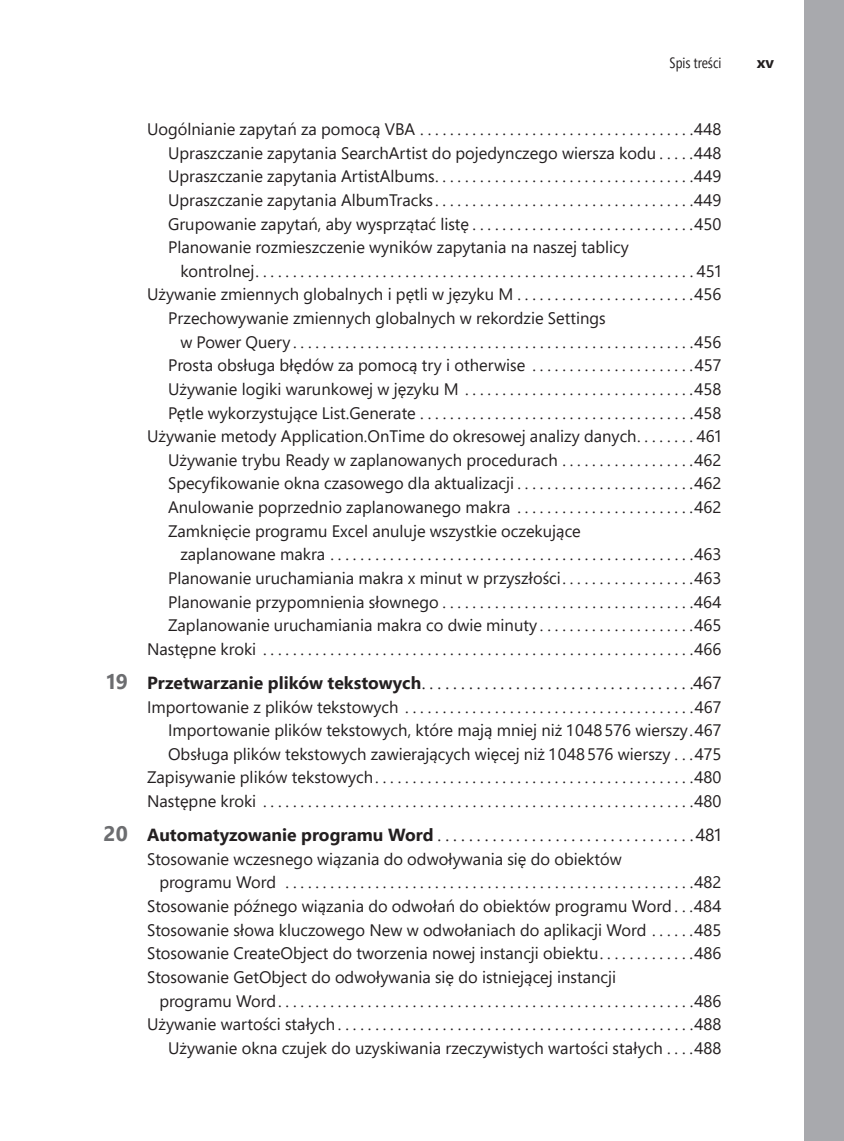
<style>
.page{position:relative;width:844px;height:1141px;background:#fff}
.page>*{position:absolute;margin:0;border:0;box-sizing:border-box;transform-origin:0 0}
.t1{font:17.5px "Segoe Pro";color:#231f20}
.t2{font:16.62px/23.6px "Segoe Pro";color:#231f20;text-align:right}
.t3{font:700 15.75px "Segoe Pro";color:#231f20}
.t4{font:14.88px "Segoe Pro Cond";color:#231f20}
.s1{font-weight:700;font-size:21px;color:#6c6d70}
.s2{font-weight:700}
</style>
<div class="page">
<div style="left:803px;top:0;width:41px;height:1141px;background:#a8a9ad"></div>
<p class="t4" style="left:669px;top:53px;width:53px">Spis treści</p>
<p class="t3" style="left:756px;top:51px;width:19px">xv</p>
<p class="t2" style="left:147px;top:117px;width:575px">Uogólnianie zapytań za pomocą VBA . . . . . . . . . . . . . . . . . . . . . . . . . . . . . . . . . . . . 448</p>
<p class="t2" style="left:168px;top:141px;width:554px">Upraszczanie zapytania SearchArtist do pojedynczego wiersza kodu . . . . 448</p>
<p class="t2" style="left:168px;top:164px;width:554px">Upraszczanie zapytania ArtistAlbums . . . . . . . . . . . . . . . . . . . . . . . . . . . . . . . . . . 449</p>
<p class="t2" style="left:168px;top:188px;width:554px">Upraszczanie zapytania AlbumTracks . . . . . . . . . . . . . . . . . . . . . . . . . . . . . . . . . . 449</p>
<p class="t2" style="left:168px;top:211px;width:554px">Grupowanie zapytań, aby wysprzątać listę . . . . . . . . . . . . . . . . . . . . . . . . . . . . . 450</p>
<p class="t2" style="left:168px;top:235px;width:462px">Planowanie rozmieszczenie wyników zapytania na naszej tablicy</p>
<p class="t2" style="left:180px;top:259px;width:542px">kontrolnej . . . . . . . . . . . . . . . . . . . . . . . . . . . . . . . . . . . . . . . . . . . . . . . . . . . . . . . . . . 451</p>
<p class="t2" style="left:147px;top:282px;width:575px">Używanie zmiennych globalnych i pętli w języku M . . . . . . . . . . . . . . . . . . . . . . . 456</p>
<p class="t2" style="left:168px;top:306px;width:439px">Przechowywanie zmiennych globalnych w rekordzie Settings</p>
<p class="t2" style="left:180px;top:330px;width:542px">w Power Query . . . . . . . . . . . . . . . . . . . . . . . . . . . . . . . . . . . . . . . . . . . . . . . . . . . . . 456</p>
<p class="t2" style="left:168px;top:353px;width:555px">Prosta obsługa błędów za pomocą try i otherwise . . . . . . . . . . . . . . . . . . . . . 457</p>
<p class="t2" style="left:168px;top:377px;width:554px">Używanie logiki warunkowej w języku M . . . . . . . . . . . . . . . . . . . . . . . . . . . . . . 458</p>
<p class="t2" style="left:168px;top:400px;width:554px">Pętle wykorzystujące List.Generate . . . . . . . . . . . . . . . . . . . . . . . . . . . . . . . . . . . . 458</p>
<p class="t2" style="left:147px;top:424px;width:576px">Używanie metody Application.OnTime do okresowej analizy danych . . . . . . . 461</p>
<p class="t2" style="left:168px;top:448px;width:554px">Używanie trybu Ready w zaplanowanych procedurach . . . . . . . . . . . . . . . . . 462</p>
<p class="t2" style="left:168px;top:471px;width:554px">Specyfikowanie okna czasowego dla aktualizacji . . . . . . . . . . . . . . . . . . . . . . . 462</p>
<p class="t2" style="left:168px;top:495px;width:554px">Anulowanie poprzednio zaplanowanego makra . . . . . . . . . . . . . . . . . . . . . . . 462</p>
<p class="t2" style="left:168px;top:519px;width:414px">Zamknięcie programu Excel anuluje wszystkie oczekujące</p>
<p class="t2" style="left:180px;top:542px;width:542px">zaplanowane makra . . . . . . . . . . . . . . . . . . . . . . . . . . . . . . . . . . . . . . . . . . . . . . . . 463</p>
<p class="t2" style="left:168px;top:566px;width:554px">Planowanie uruchamiania makra x minut w przyszłości . . . . . . . . . . . . . . . . . 463</p>
<p class="t2" style="left:168px;top:589px;width:554px">Planowanie przypomnienia słownego . . . . . . . . . . . . . . . . . . . . . . . . . . . . . . . . . 464</p>
<p class="t2" style="left:168px;top:613px;width:554px">Zaplanowanie uruchamiania makra co dwie minuty . . . . . . . . . . . . . . . . . . . . 465</p>
<p class="t2" style="left:147px;top:637px;width:575px">Następne kroki . . . . . . . . . . . . . . . . . . . . . . . . . . . . . . . . . . . . . . . . . . . . . . . . . . . . . . . . . 466</p>
<p class="t1" style="left:107px;top:671px;width:616px"><span class="s1">19</span> <span class="s2">Przetwarzanie plików tekstowych</span> . . . . . . . . . . . . . . . . . . . . . . . . . . . . . . . . . . 467</p>
<p class="t2" style="left:147px;top:694px;width:576px">Importowanie z plików tekstowych . . . . . . . . . . . . . . . . . . . . . . . . . . . . . . . . . . . . . . 467<br>Importowanie plików tekstowych, które mają mniej niż 1048576 wierszy. 467<br>Obsługa plików tekstowych zawierających więcej niż 1048576 wierszy . . 475<br>Zapisywanie plików tekstowych . . . . . . . . . . . . . . . . . . . . . . . . . . . . . . . . . . . . . . . . . . 480<br>Następne kroki . . . . . . . . . . . . . . . . . . . . . . . . . . . . . . . . . . . . . . . . . . . . . . . . . . . . . . . . . 480</p>
<p class="t1" style="left:104px;top:823px;width:619px"><span class="s1">20</span> <span class="s2">Automatyzowanie programu Word</span> . . . . . . . . . . . . . . . . . . . . . . . . . . . . . . . . 481</p>
<p class="t2" style="left:147px;top:847px;width:476px">Stosowanie wczesnego wiązania do odwoływania się do obiektów</p>
<p class="t2" style="left:159px;top:870px;width:563px">programu Word . . . . . . . . . . . . . . . . . . . . . . . . . . . . . . . . . . . . . . . . . . . . . . . . . . . . . . 482</p>
<p class="t2" style="left:147px;top:894px;width:575px">Stosowanie późnego wiązania do odwołań do obiektów programu Word . . 484</p>
<p class="t2" style="left:147px;top:918px;width:575px">Stosowanie słowa kluczowego New w odwołaniach do aplikacji Word . . . . . 485</p>
<p class="t2" style="left:147px;top:941px;width:575px">Stosowanie CreateObject do tworzenia nowej instancji obiektu . . . . . . . . . . . . 486</p>
<p class="t2" style="left:147px;top:965px;width:470px">Stosowanie GetObject do odwoływania się do istniejącej instancji</p>
<p class="t2" style="left:159px;top:988px;width:563px">programu Word . . . . . . . . . . . . . . . . . . . . . . . . . . . . . . . . . . . . . . . . . . . . . . . . . . . . . . . 486</p>
<p class="t2" style="left:147px;top:1012px;width:575px">Używanie wartości stałych . . . . . . . . . . . . . . . . . . . . . . . . . . . . . . . . . . . . . . . . . . . . . . . 488</p>
<p class="t2" style="left:168px;top:1036px;width:554px">Używanie okna czujek do uzyskiwania rzeczywistych wartości stałych . . . 488</p>
</div>
